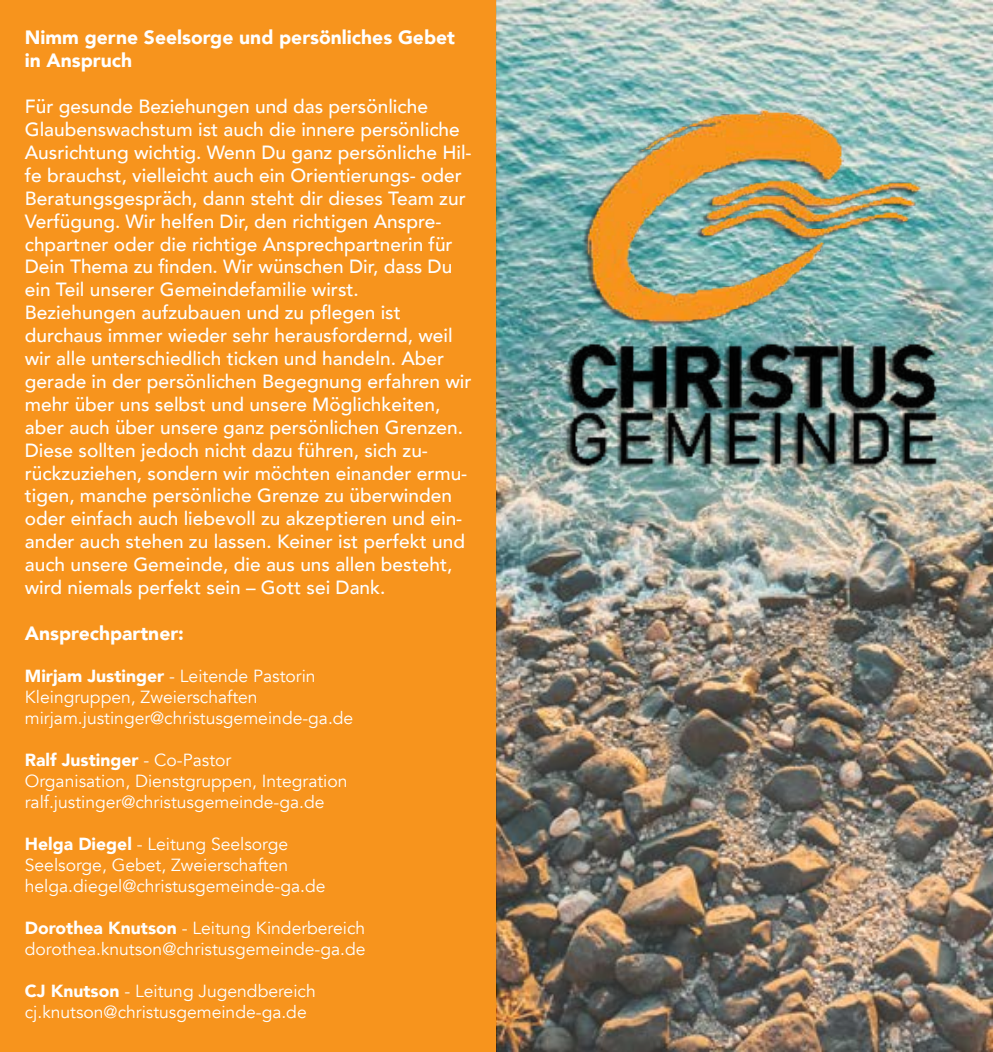
<style>
.page{position:relative;width:993px;height:1052px;background:#fff}
.page>*{position:absolute;margin:0;border:0;box-sizing:border-box;transform-origin:0 0}
.t1{font:900 19.25px/23.1px "Avenir";color:#fff}
.t2{font:500 19.07px/22.9px "Avenir";color:#fff}
.t3{font:17.5px/21px "Avenir";color:#fff}
.s1{font-weight:900}
</style>
<div class="page">
<div style="left:0;top:0;width:496px;height:1052px;background:#f7941d"></div>
<img style="left:496px;top:0;width:496px;height:1052px">
<img style="left:533px;top:84px;width:420px;height:406px">
<p class="t1" style="left:25px;top:27px;width:431px">Nimm gerne Seelsorge und persönliches Gebet in Anspruch</p>
<p class="t2" style="left:25px;top:97px;width:448px">Für gesunde Beziehungen und das persönliche Glaubenswachstum ist auch die innere persönliche Ausrichtung wichtig. Wenn Du ganz persönliche Hil&shy;fe brauchst, vielleicht auch ein Orientierungs- oder Beratungsgespräch, dann steht dir dieses Team zur Verfügung. Wir helfen Dir, den richtigen Anspre&shy;chpartner oder die richtige Ansprechpartnerin für Dein Thema zu finden. Wir wünschen Dir, dass Du ein Teil unserer Gemeindefamilie wirst.<br>Beziehungen aufzubauen und zu pflegen ist durchaus immer wieder sehr herausfordernd, weil wir alle unterschiedlich ticken und handeln. Aber gerade in der persönlichen Begegnung erfahren wir mehr über uns selbst und unsere Möglichkeiten, aber auch über unsere ganz persönlichen Grenzen.<br>Diese sollten jedoch nicht dazu führen, sich zu&shy;rückzuziehen, sondern wir möchten einander ermu&shy;tigen, manche persönliche Grenze zu überwinden oder einfach auch liebevoll zu akzeptieren und ein&shy;ander auch stehen zu lassen. Keiner ist perfekt und auch unsere Gemeinde, die aus uns allen besteht, wird niemals perfekt sein – Gott sei Dank.</p>
<p class="t1" style="left:25px;top:623px;width:160px">Ansprechpartner:</p>
<p class="t3" style="left:25px;top:667px;width:330px"><span class="s1">Mirjam Justinger</span> - Leitende Pastorin<br>Kleingruppen, Zweierschaften mirjam.justinger@christusgemeinde-ga.de</p>
<p class="t3" style="left:25px;top:751px;width:324px"><span class="s1">Ralf Justinger</span> - Co-Pastor<br>Organisation, Dienstgruppen, Integration ralf.justinger@christusgemeinde-ga.de</p>
<p class="t3" style="left:25px;top:835px;width:302px"><span class="s1">Helga Diegel</span> - Leitung Seelsorge<br>Seelsorge, Gebet, Zweierschaften helga.diegel@christusgemeinde-ga.de</p>
<p class="t3" style="left:25px;top:919px;width:342px"><span class="s1">Dorothea Knutson</span> - Leitung Kinderbereich dorothea.knutson@christusgemeinde-ga.de</p>
<p class="t3" style="left:25px;top:982px;width:292px"><span class="s1">CJ Knutson</span> - Leitung Jugendbereich cj.knutson@christusgemeinde-ga.de</p>
</div>
